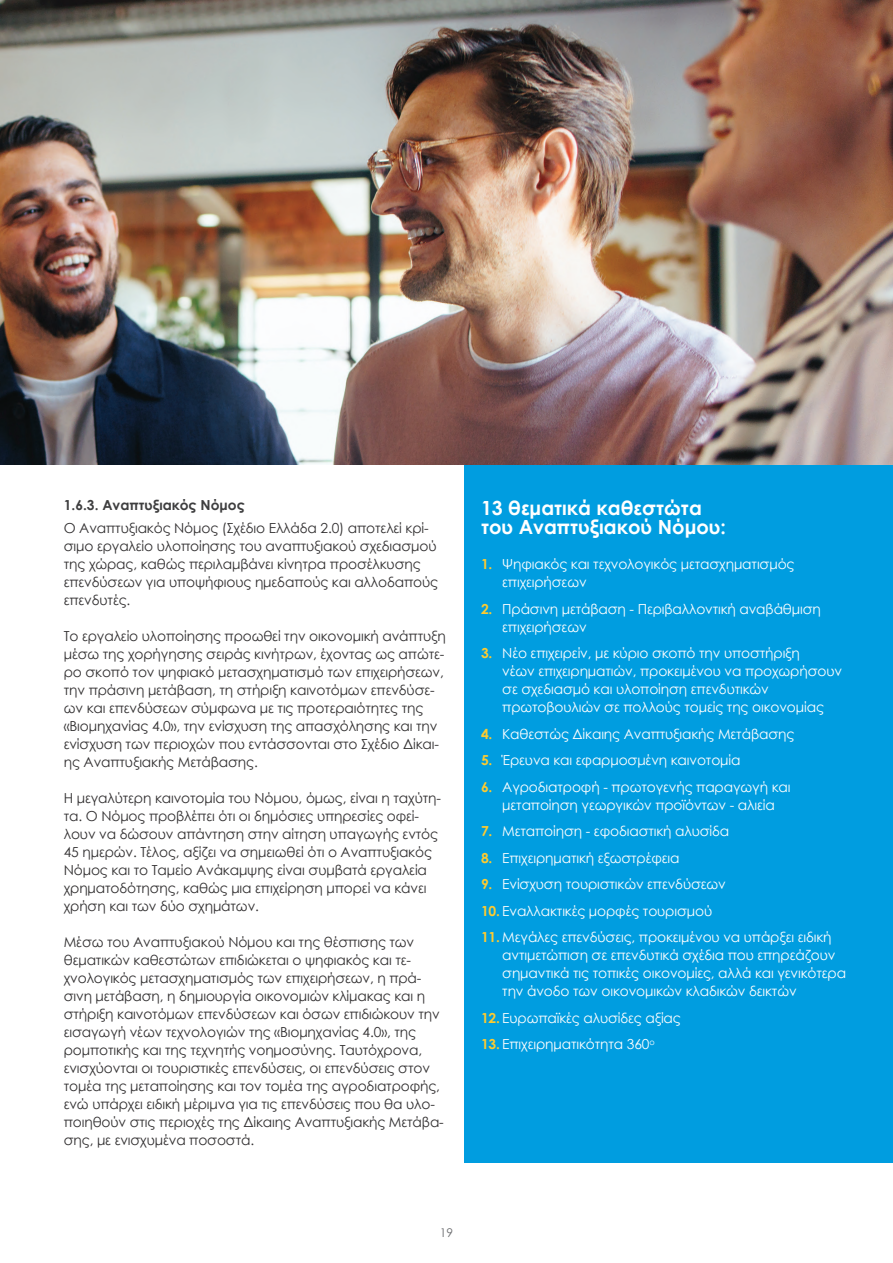
<style>
.page{position:relative;width:893px;height:1263px;background:#fff}
.page>*{position:absolute;margin:0;border:0;box-sizing:border-box;transform-origin:0 0}
.t1{font:700 19.5px/19.5px "Century Gothic";color:#fff}
.t2{font:13.8px/18px "Century Gothic";letter-spacing:-.01em;color:#312f30}
.t3{font:13.8px/18px "Century Gothic";letter-spacing:-.01em;color:#fff}
.List_Paragraph{font:700 13.8px "Century Gothic";color:#3e3e3f}
.t4{font:12px "Century Gothic";color:#6c6d70}
.s1{font-weight:700;color:#fecb2f}
</style>
<div class="page">
<div style="left:465px;top:446px;width:428px;height:717px;background:#009de0"></div>
<img style="left:0;top:0;width:893px;height:464px">
<p class="List_Paragraph" style="left:64px;top:495px;width:183px">1.6.3. Αναπτυξιακός Νόμος</p>
<p class="t2" style="left:64px;top:518px;width:376px">Ο Αναπτυξιακός Νόμος (Σχέδιο Ελλάδα 2.0) αποτελεί κρί&shy;σιμο εργαλείο υλοποίησης του αναπτυξιακού σχεδιασμού της χώρας, καθώς περιλαμβάνει κίνητρα προσέλκυσης επενδύσεων για υποψήφιους ημεδαπούς και αλλοδαπούς επενδυτές.</p>
<p class="t2" style="left:64px;top:626px;width:384px">Το εργαλείο υλοποίησης προωθεί την οικονομική ανάπτυξη μέσω της χορήγησης σειράς κινήτρων, έχοντας ως απώτε&shy;ρο σκοπό τον ψηφιακό μετασχηματισμό των επιχειρήσεων, την πράσινη μετάβαση, τη στήριξη καινοτόμων επενδύσε&shy;ων και επενδύσεων σύμφωνα με τις προτεραιότητες της «Βιομηχανίας 4.0», την ενίσχυση της απασχόλησης και την ενίσχυση των περιοχών που εντάσσονται στο Σχέδιο Δίκαι&shy;ης Αναπτυξιακής Μετάβασης.</p>
<p class="t2" style="left:64px;top:788px;width:379px">Η μεγαλύτερη καινοτομία του Νόμου, όμως, είναι η ταχύτη&shy;τα. Ο Νόμος προβλέπει ότι οι δημόσιες υπηρεσίες οφεί&shy;λουν να δώσουν απάντηση στην αίτηση υπαγωγής εντός 45 ημερών. Τέλος, αξίζει να σημειωθεί ότι ο Αναπτυξιακός Νόμος και το Ταμείο Ανάκαμψης είναι συμβατά εργαλεία χρηματοδότησης, καθώς μια επιχείρηση μπορεί να κάνει χρήση και των δύο σχημάτων.</p>
<p class="t2" style="left:64px;top:932px;width:382px">Μέσω του Αναπτυξιακού Νόμου και της θέσπισης των θεματικών καθεστώτων επιδιώκεται ο ψηφιακός και τε&shy;χνολογικός μετασχηματισμός των επιχειρήσεων, η πρά&shy;σινη μετάβαση, η δημιουργία οικονομιών κλίμακας και η στήριξη καινοτόμων επενδύσεων και όσων επιδιώκουν την εισαγωγή νέων τεχνολογιών της «Βιομηχανίας 4.0», της ρομποτικής και της τεχνητής νοημοσύνης. Ταυτόχρονα, ενισχύονται οι τουριστικές επενδύσεις, οι επενδύσεις στον τομέα της μεταποίησης και τον τομέα της αγροδιατροφής, ενώ υπάρχει ειδική μέριμνα για τις επενδύσεις που θα υλο&shy;ποιηθούν στις περιοχές της Δίκαιης Αναπτυξιακής Μετάβα&shy;σης, με ενισχυμένα ποσοστά.</p>
<p class="t1" style="left:481px;top:497px;width:246px">13 θεματικά καθεστώτα του Αναπτυξιακού Νόμου:</p>
<p class="t3" style="left:502px;top:555px;width:294px;text-indent:-21px"><span class="s1">1.</span> Ψηφιακός και τεχνολογικός μετασχηματισμός επιχειρήσεων</p>
<p class="t3" style="left:502px;top:599px;width:320px;text-indent:-21px"><span class="s1">2.</span> Πράσινη μετάβαση - Περιβαλλοντική αναβάθμιση επιχειρήσεων</p>
<p class="t3" style="left:502px;top:644px;width:341px;text-indent:-21px"><span class="s1">3.</span> Νέο επιχειρείν, με κύριο σκοπό την υποστήριξη<br>νέων επιχειρηματιών, προκειμένου να προχωρήσουν σε σχεδιασμό και υλοποίηση επενδυτικών πρωτοβουλιών σε πολλούς τομείς της οικονομίας</p>
<p class="t3" style="left:481px;top:724px;width:315px"><span class="s1">4.</span> Καθεστώς Δίκαιης Αναπτυξιακής Μετάβασης</p>
<p class="t3" style="left:481px;top:751px;width:261px"><span class="s1">5.</span> Έρευνα και εφαρμοσμένη καινοτομία</p>
<p class="t3" style="left:481px;top:777px;width:311px;text-align:center"><span class="s1">6.</span> Αγροδιατροφή - πρωτογενής παραγωγή και μεταποίηση γεωργικών προϊόντων - αλιεία</p>
<p class="t3" style="left:481px;top:822px;width:250px"><span class="s1">7.</span> Μεταποίηση - εφοδιαστική αλυσίδα</p>
<p class="t3" style="left:481px;top:848px;width:200px"><span class="s1">8.</span> Επιχειρηματική εξωστρέφεια</p>
<p class="t3" style="left:481px;top:875px;width:246px"><span class="s1">9.</span> Ενίσχυση τουριστικών επενδύσεων</p>
<p class="t3" style="left:481px;top:901px;width:233px"><span class="s1">10.</span> Εναλλακτικές μορφές τουρισμού</p>
<p class="t3" style="left:502px;top:928px;width:345px;text-indent:-21px"><span class="s1">11.</span> Μεγάλες επενδύσεις, προκειμένου να υπάρξει ειδική αντιμετώπιση σε επενδυτικά σχέδια που επηρεάζουν σημαντικά τις τοπικές οικονομίες, αλλά και γενικότερα την άνοδο των οικονομικών κλαδικών δεικτών</p>
<p class="t3" style="left:481px;top:1008px;width:201px"><span class="s1">12.</span> Ευρωπαϊκές αλυσίδες αξίας</p>
<p class="t3" style="left:481px;top:1035px;width:175px"><span class="s1">13.</span> Επιχειρηματικότητα 360<sup>ο</sup></p>
<p class="t4" style="left:440px;top:1224px;width:15px">19</p>
</div>
